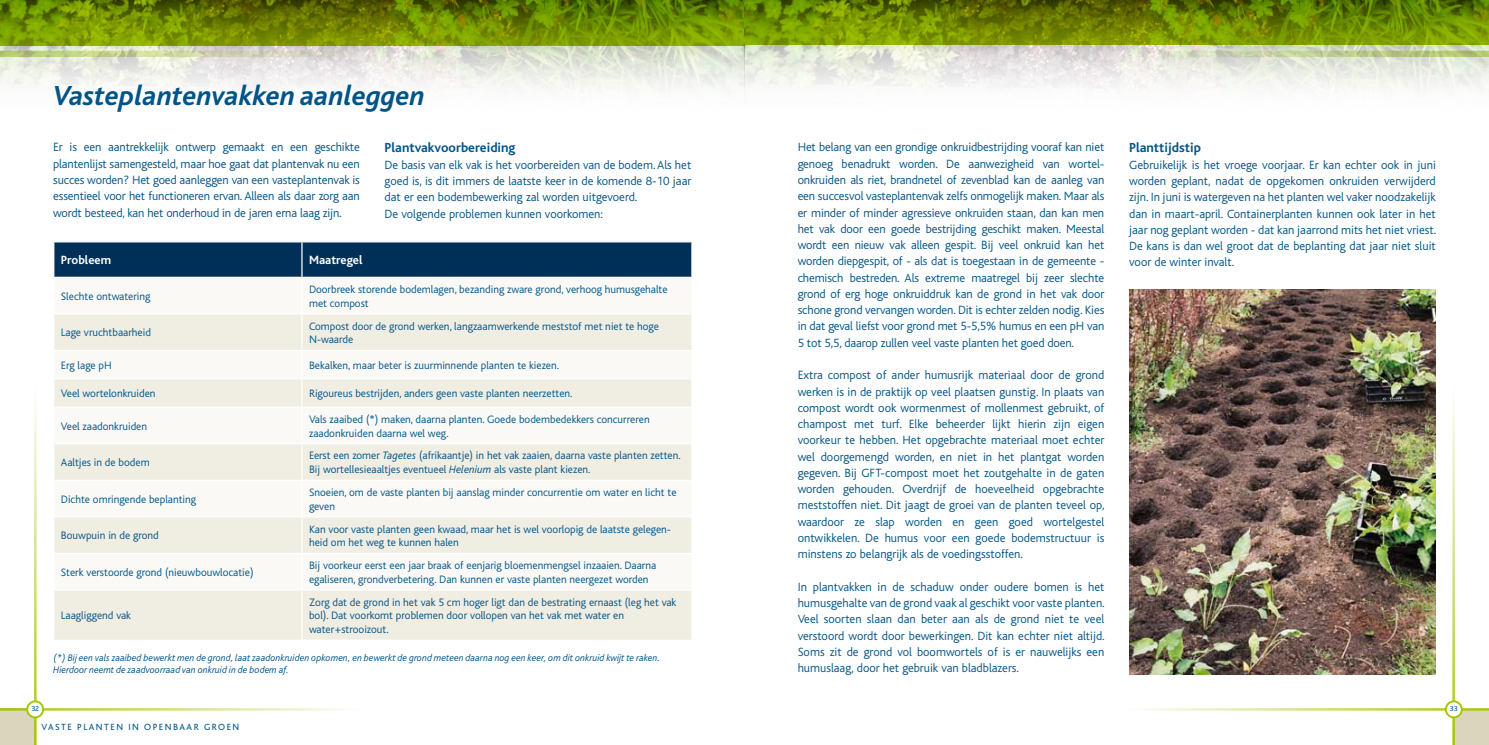
<style>
.page{position:relative;width:1489px;height:745px;background:#fff}
.page>*{position:absolute;margin:0;border:0;box-sizing:border-box;transform-origin:0 0}
.t1{font:italic 700 28.75px "Bliss";color:#005487}
.t2{font:700 13.75px "Bliss";color:#005487}
.t3{font:300 12.5px/16.2px "Bliss";color:#005487;text-align:justify}
.t4{font:700 12.5px "Bliss";color:#fff}
.t5{font:300 11.25px/13.8px "Bliss";color:#005487}
.t6{font:italic 300 10px/12.5px "Bliss";color:#005487}
.t7{font:9.38px "Bliss";letter-spacing:.16em;color:#005487}
.t8{font:7.5px "Bliss";color:#005487}
.s1{font-style:italic}
</style>
<div class="page">
<div style="left:0;top:708px;width:35px;height:36px;background:#dbd5bd"></div>
<hr style="left:34px;top:382px;width:3px;height:362px;background:#a4c400">
<hr style="left:0;top:707px;width:363px;height:3px;background:#a4c400">
<img style="left:0;top:0;width:1488px;height:92px">
<div style="left:27px;top:701px;width:16px;height:16px;background:#fff;border-radius:50%"></div>
<div style="left:26px;top:700px;width:18px;height:17px;border:2px solid #a4c400;border-radius:50%"></div>
<div style="left:1453px;top:709px;width:35px;height:35px;background:#dbd5bd"></div>
<hr style="left:1452px;top:382px;width:2px;height:362px;background:#a4c400">
<svg style="left:1125px;top:51px;width:363px;height:6px;background:#c5cf9f"></svg>
<hr style="left:1125px;top:707px;width:363px;height:3px;background:#a4c400">
<svg style="left:744px;top:0;width:744px;height:45px;background:#6d8600"></svg>
<div style="left:1445px;top:701px;width:16px;height:16px;background:#fff;border-radius:50%"></div>
<div style="left:1444px;top:700px;width:18px;height:17px;border:2px solid #a4c400;border-radius:50%"></div>
<div style="left:54px;top:242px;width:637px;height:34px;background:#003057"></div>
<svg style="left:54px;top:314px;width:637px;height:325px;fill:#f0ede3"></svg>
<hr style="left:301px;top:242px;width:1px;height:34px;background:#fff">
<hr style="left:301px;top:314px;width:1px;height:35px;background:#fff">
<hr style="left:53px;top:349px;width:249px;height:2px;background:#fff">
<hr style="left:302px;top:349px;width:390px;height:2px;background:#fff">
<hr style="left:53px;top:378px;width:249px;height:1px;background:#fff">
<hr style="left:302px;top:378px;width:390px;height:1px;background:#fff">
<svg style="left:301px;top:351px;width:1px;height:55px"></svg>
<hr style="left:53px;top:406px;width:249px;height:1px;background:#fff">
<hr style="left:302px;top:406px;width:390px;height:1px;background:#fff">
<hr style="left:301px;top:407px;width:1px;height:36px;background:#fff">
<hr style="left:53px;top:443px;width:249px;height:1px;background:#fff">
<hr style="left:302px;top:443px;width:390px;height:1px;background:#fff">
<hr style="left:301px;top:444px;width:1px;height:35px;background:#fff">
<hr style="left:53px;top:479px;width:249px;height:1px;background:#fff">
<hr style="left:302px;top:479px;width:390px;height:1px;background:#fff">
<hr style="left:301px;top:480px;width:1px;height:36px;background:#fff">
<hr style="left:53px;top:516px;width:249px;height:1px;background:#fff">
<hr style="left:302px;top:516px;width:390px;height:1px;background:#fff">
<hr style="left:301px;top:517px;width:1px;height:35px;background:#fff">
<hr style="left:53px;top:552px;width:249px;height:1px;background:#fff">
<hr style="left:302px;top:552px;width:390px;height:1px;background:#fff">
<hr style="left:301px;top:553px;width:1px;height:36px;background:#fff">
<hr style="left:53px;top:589px;width:249px;height:1px;background:#fff">
<hr style="left:302px;top:589px;width:390px;height:1px;background:#fff">
<hr style="left:301px;top:590px;width:1px;height:49px;background:#fff">
<img style="left:1129px;top:289px;width:306px;height:384px">
<h1 class="t1" style="left:53px;top:81px;width:373px">Vasteplantenvakken aanleggen</h1>
<p class="t3" style="left:53px;top:139px;width:308px">Er is een aantrekkelijk ontwerp gemaakt en een geschikte plantenlijst samengesteld, maar hoe gaat dat plantenvak nu een succes worden? Het goed aanleggen van een vasteplantenvak is essentieel voor het functioneren ervan. Alleen als daar zorg aan wordt besteed, kan het onderhoud in de jaren erna laag zijn.</p>
<p class="t2" style="left:384px;top:141px;width:132px">Plantvakvoorbereiding</p>
<p class="t3" style="left:384px;top:157px;width:308px;text-align:left">De basis van elk vak is het voorbereiden van de bodem. Als het goed is, is dit immers de laatste keer in de komende 8-10 jaar dat er een bodembewerking zal worden uitgevoerd.<br>De volgende problemen kunnen voorkomen:</p>
<p class="t4" style="left:61px;top:253px;width:52px">Probleem</p>
<p class="t4" style="left:309px;top:253px;width:55px">Maatregel</p>
<p class="t5" style="left:61px;top:289px;width:91px">Slechte ontwatering</p>
<p class="t5" style="left:309px;top:282px;width:360px">Doorbreek storende bodemlagen, bezanding zware grond, verhoog humusgehalte met compost</p>
<p class="t5" style="left:61px;top:326px;width:92px">Lage vruchtbaarheid</p>
<p class="t5" style="left:309px;top:319px;width:351px">Compost door de grond werken, langzaamwerkende meststof met niet te hoge<br>N-waarde</p>
<p class="t5" style="left:61px;top:358px;width:52px">Erg lage pH</p>
<p class="t5" style="left:309px;top:358px;width:251px">Bekalken, maar beter is zuurminnende planten te kiezen.</p>
<p class="t5" style="left:61px;top:386px;width:96px">Veel wortelonkruiden</p>
<p class="t5" style="left:309px;top:386px;width:265px">Rigoureus bestrijden, anders geen vaste planten neerzetten.</p>
<p class="t5" style="left:61px;top:419px;width:88px">Veel zaadonkruiden</p>
<p class="t5" style="left:309px;top:412px;width:342px">Vals zaaibed (*) maken, daarna planten. Goede bodembedekkers concurreren zaadonkruiden daarna wel weg.</p>
<p class="t5" style="left:61px;top:455px;width:90px">Aaltjes in de bodem</p>
<p class="t5" style="left:309px;top:449px;width:373px">Eerst een zomer <span class="s1">Tagetes</span> (afrikaantje) in het vak zaaien, daarna vaste planten zetten.<br>Bij wortellesieaaltjes eventueel <span class="s1">Helenium</span> als vaste plant kiezen.</p>
<p class="t5" style="left:61px;top:492px;width:137px">Dichte omringende beplanting</p>
<p class="t5" style="left:309px;top:485px;width:369px">Snoeien, om de vaste planten bij aanslag minder concurrentie om water en licht te geven</p>
<p class="t5" style="left:61px;top:528px;width:99px">Bouwpuin in de grond</p>
<p class="t5" style="left:309px;top:522px;width:363px">Kan voor vaste planten geen kwaad, maar het is wel voorlopig de laatste gelegen&shy;heid om het weg te kunnen halen</p>
<p class="t5" style="left:61px;top:565px;width:194px">Sterk verstoorde grond (nieuwbouwlocatie)</p>
<p class="t5" style="left:309px;top:558px;width:349px">Bij voorkeur eerst een jaar braak of eenjarig bloemenmengsel inzaaien. Daarna egaliseren, grondverbetering. Dan kunnen er vaste planten neergezet worden</p>
<p class="t5" style="left:61px;top:608px;width:72px">Laagliggend vak</p>
<p class="t5" style="left:309px;top:595px;width:369px">Zorg dat de grond in het vak 5 cm hoger ligt dan de bestrating ernaast (leg het vak bol). Dat voorkomt problemen door vollopen van het vak met water en water+strooizout.</p>
<p class="t6" style="left:53px;top:651px;width:608px">(*) Bij een vals zaaibed bewerkt men de grond, laat zaadonkruiden opkomen, en bewerkt de grond meteen daarna nog een keer, om dit onkruid kwijt te raken.<br>Hierdoor neemt de zaadvoorraad van onkruid in de bodem af.</p>
<p class="t3" style="left:797px;top:139px;width:308px">Het belang van een grondige onkruidbestrijding vooraf kan niet genoeg benadrukt worden. De aanwezigheid van wortel&shy;onkruiden als riet, brandnetel of zevenblad kan de aanleg van een succesvol vasteplantenvak zelfs onmogelijk maken. Maar als er minder of minder agressieve onkruiden staan, dan kan men het vak door een goede bestrijding geschikt maken. Meestal wordt een nieuw vak alleen gespit. Bij veel onkruid kan het worden diepgespit, of - als dat is toegestaan in de gemeente - chemisch bestreden. Als extreme maatregel bij zeer slechte grond of erg hoge onkruiddruk kan de grond in het vak door schone grond vervangen worden. Dit is echter zelden nodig. Kies in dat geval liefst voor grond met 5-5,5% humus en een pH van 5 tot 5,5, daarop zullen veel vaste planten het goed doen.</p>
<p class="t3" style="left:797px;top:367px;width:308px">Extra compost of ander humusrijk materiaal door de grond werken is in de praktijk op veel plaatsen gunstig. In plaats van compost wordt ook wormenmest of mollenmest gebruikt, of champost met turf. Elke beheerder lijkt hierin zijn eigen voorkeur te hebben. Het opgebrachte materiaal moet echter wel doorgemengd worden, en niet in het plantgat worden gegeven. Bij GFT-compost moet het zoutgehalte in de gaten worden gehouden. Overdrijf de hoeveelheid opgebrachte meststoffen niet. Dit jaagt de groei van de planten teveel op, waardoor ze slap worden en geen goed wortelgestel ontwikkelen. De humus voor een goede bodemstructuur is minstens zo belangrijk als de voedingsstoffen.</p>
<p class="t3" style="left:797px;top:578px;width:308px">In plantvakken in de schaduw onder oudere bomen is het humusgehalte van de grond vaak al geschikt voor vaste planten.<br>Veel soorten slaan dan beter aan als de grond niet te veel verstoord wordt door bewerkingen. Dit kan echter niet altijd.<br>Soms zit de grond vol boomwortels of is er nauwelijks een humuslaag, door het gebruik van bladblazers.</p>
<p class="t2" style="left:1129px;top:141px;width:73px">Planttijdstip</p>
<p class="t3" style="left:1129px;top:157px;width:308px">Gebruikelijk is het vroege voorjaar. Er kan echter ook in juni worden geplant, nadat de opgekomen onkruiden verwijderd zijn. In juni is watergeven na het planten wel vaker noodzakelijk dan in maart-april. Containerplanten kunnen ook later in het jaar nog geplant worden - dat kan jaarrond mits het niet vriest.<br>De kans is dan wel groot dat de beplanting dat jaar niet sluit voor de winter invalt.</p>
<p class="t8" style="left:31px;top:704px;width:9px">32</p>
<p class="t8" style="left:1449px;top:704px;width:9px">33</p>
<p class="t7" style="left:42px;top:721px;width:199px">VASTE PLANTEN IN OPENBAAR GROEN</p>
</div>
